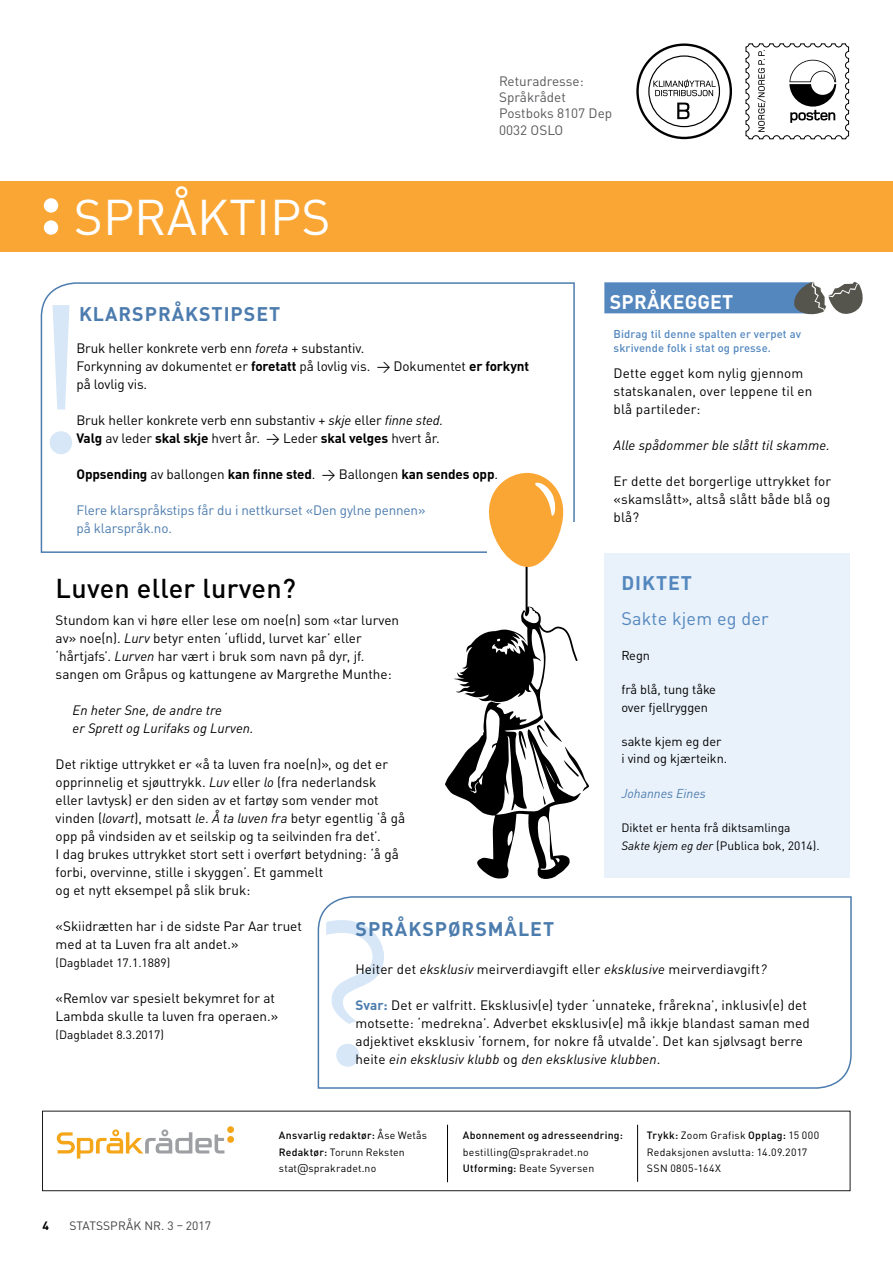
<style>
.page{position:relative;width:893px;height:1263px;background:#fff}
.page>*{position:absolute;margin:0;border:0;box-sizing:border-box;transform-origin:0 0}
.t1{font:225px "Freight Sans";color:#d7e7f7}
.t2{font:49.5px "DINOT";color:#fff}
.t3{font:500 27px "DINOT";letter-spacing:.01em;color:#000}
.t4{font:700 19.5px "DINOT";letter-spacing:.05em;color:#4c7cae}
.t5{font:700 19.5px "DINOT";letter-spacing:.01em;color:#fff}
.t6{font:700 19.5px "DINOT";letter-spacing:.05em;color:#5387be}
.t7{font:18px "DINOT";letter-spacing:.01em;color:#5387be}
.t8{font:13.5px/18px "DINOT";color:#000}
.t9{font:italic 13.5px/18px "DINOT";color:#000}
.t10{font:13.5px/18px "DINOT";letter-spacing:-.01em;color:#4c7cae}
.t11{font:700 13.5px "DINOT";letter-spacing:-.01em;color:#000}
.t12{font:13.5px/16.2px "DINOT";color:#58595b}
.t13{font:12.75px/17.2px "DINOT";letter-spacing:-.005em;color:#000}
.t14{font:italic 12.75px "DINOT";color:#4c7cae}
.t15{font:12px/17.2px "DINOT";color:#000}
.t16{font:12px "DINOT";letter-spacing:.005em;color:#414042}
.t17{font:700 12px "DINOT";color:#000}
.t18{font:500 11.25px/13.5px "DINOT";letter-spacing:.01em;color:#5387be}
.t19{font:10.5px/16.5px "DINOT";letter-spacing:.02em;color:#000}
.t20{font:500 10.5px/16.5px "DINOT";letter-spacing:.025em;color:#000}
.s1{font-style:italic}
.s2{font-weight:700}
.s3{font-weight:400}
.s4{font-weight:700;color:#4c7cae}
.s5{font-weight:500}
.s6{font-family:"Apex Sans"}
.s7{font-family:"Apex Sans";font-weight:400}
</style>
<div class="page">
<svg style="left:317px;top:896px;width:535px;height:193px"></svg>
<svg style="left:40px;top:282px;width:535px;height:271px"></svg>
<svg style="left:745px;top:43px;width:104px;height:97px"></svg>
<svg style="left:636px;top:43px;width:96px;height:96px"></svg>
<div style="left:0;top:181px;width:893px;height:71px;background:#faa634"></div>
<div style="left:44px;top:198px;width:14px;height:15px;background:#fff;border-radius:50%"></div>
<div style="left:44px;top:220px;width:14px;height:15px;background:#fff;border-radius:50%"></div>
<div style="left:604px;top:553px;width:246px;height:324px;background:#e9f1fa"></div>
<svg style="left:604px;top:281px;width:259px;height:34px;background:#6d90b5"></svg>
<hr style="left:447px;top:1125px;width:1px;height:57px;background:#000">
<hr style="left:637px;top:1125px;width:1px;height:57px;background:#000">
<div style="left:227px;top:1136px;width:7px;height:7px;background:#f4a518;border-radius:50%"></div>
<svg style="left:57px;top:1129px;width:167px;height:29px"></svg>
<div style="left:227px;top:1126px;width:7px;height:7px;background:#f4a518;border-radius:50%"></div>
<svg style="left:445px;top:473px;width:144px;height:406px"></svg>
<h2 class="t2" style="left:74px;top:187px;width:258px">SPRÅKTIPS</h2>
<p class="t12" style="left:499px;top:73px;width:115px">Returadresse:<br>Språkrådet<br>Postboks 8107 Dep<br>0032 OSLO</p>
<h3 class="t4" style="left:79px;top:301px;width:203px">KLARSPRÅKSTIPSET</h3>
<p class="t8" style="left:76px;top:339px;width:454px">Bruk heller konkrete verb enn <span class="s1">foreta</span> + substantiv.<br>Forkynning av dokumentet er <span class="s2">foretatt</span> på lovlig vis. → Dokumentet <span class="s2">er forkynt </span>på lovlig vis.</p>
<p class="t8" style="left:76px;top:411px;width:368px">Bruk heller konkrete verb enn substantiv + <span class="s1">skje</span> eller <span class="s1">finne sted.<br></span><span class="s2">Valg</span> av leder <span class="s2">skal skje</span> hvert år. → Leder <span class="s2">skal velges</span> hvert år.</p>
<p class="t11" style="left:76px;top:465px;width:423px">Oppsending <span class="s3">av ballongen</span> kan finne sted<span class="s3">. → Ballongen</span> kan sendes opp<span class="s3">.</span></p>
<p class="t10" style="left:76px;top:501px;width:351px">Flere klarspråkstips får du i nettkurset «Den gylne pennen» på klarspråk.no.</p>
<h1 class="t1" style="left:32px;top:256px;width:60px">!</h1>
<h3 class="t5" style="left:610px;top:289px;width:125px">SPRÅKEGGET</h3>
<p class="t18" style="left:614px;top:327px;width:189px">Bidrag til denne spalten er verpet av skrivende folk i stat og presse.</p>
<p class="t8" style="left:614px;top:364px;width:200px">Dette egget kom nylig gjennom statskanalen, over leppene til en blå partileder:</p>
<p class="t9" style="left:614px;top:436px;width:218px">Alle spådommer ble slått til skamme.</p>
<p class="t8" style="left:614px;top:472px;width:219px;text-align:justify">Er dette det borgerlige uttrykket for «skamslått», altså slått både blå og blå?</p>
<h3 class="t6" style="left:621px;top:570px;width:72px">DIKTET</h3>
<h3 class="t7" style="left:621px;top:608px;width:149px">Sakte kjem eg der</h3>
<p class="t13" style="left:621px;top:646px;width:30px">Regn</p>
<p class="t13" style="left:621px;top:681px;width:96px">frå blå, tung tåke over fjellryggen</p>
<p class="t13" style="left:621px;top:733px;width:107px">sakte kjem eg der i vind og kjærteikn.</p>
<p class="t14" style="left:621px;top:785px;width:86px">Johannes Eines</p>
<p class="t15" style="left:621px;top:819px;width:200px">Diktet er henta frå diktsamlinga<br><span class="s1">Sakte kjem eg der</span> (Publica bok, 2014).</p>
<h3 class="t3" style="left:56px;top:571px;width:242px">Luven eller lurven?</h3>
<p class="t8" style="left:56px;top:610px;width:345px">Stundom kan vi høre eller lese om noe(n) som «tar lurven av» noe(n). <span class="s1">Lurv</span> betyr enten ‘uflidd, lurvet kar’ eller ‘hårtjafs’. <span class="s1">Lurven</span> har vært i bruk som navn på dyr, jf. sangen om Gråpus og kattungene av Margrethe Munthe:</p>
<p class="t9" style="left:73px;top:700px;width:182px">En heter Sne, de andre tre<br>er Sprett og Lurifaks og Lurven.</p>
<p class="t8" style="left:56px;top:754px;width:351px">Det riktige uttrykket er «å ta luven fra noe(n)», og det er opprinnelig et sjøuttrykk. <span class="s1">Luv</span> eller <span class="s1">lo</span> (fra nederlandsk eller lavtysk) er den siden av et fartøy som vender mot vinden (<span class="s1">lovart</span>), motsatt <span class="s1">le</span>. <span class="s1">Å ta luven fra</span> betyr egentlig ‘å gå opp på vindsiden av et seilskip og ta seilvinden fra det’.<br>I dag brukes uttrykket stort sett i overført betydning: ‘å gå forbi, overvinne, stille i skyggen’. Et gammelt<br>og et nytt eksempel på slik bruk:</p>
<p class="t8" style="left:56px;top:916px;width:248px">«Skiidrætten har i de sidste Par Aar truet med at ta Luven fra alt andet.»</p>
<p class="t15" style="left:56px;top:953px;width:116px">(Dagbladet 17.1.1889)</p>
<p class="t8" style="left:56px;top:988px;width:224px">«Remlov var spesielt bekymret for at<br>Lambda skulle ta luven fra operaen.»</p>
<p class="t15" style="left:56px;top:1025px;width:110px">(Dagbladet 8.3.2017)</p>
<h3 class="t4" style="left:356px;top:916px;width:200px">SPRÅKSPØRSMÅLET</h3>
<p class="t8" style="left:355px;top:960px;width:412px">Heiter det <span class="s1">eksklusiv</span> meirverdiavgift eller <span class="s1">eksklusive</span> meirverdiavgift<span class="s1">?</span></p>
<p class="t8" style="left:355px;top:996px;width:456px"><span class="s4">Svar:</span> Det er valfritt. Eksklusiv(e) tyder ‘unnateke, frårekna’, inklusiv(e) det motsette: ‘medrekna’. Adverbet eksklusiv(e) må ikkje blandast saman med adjektivet eksklusiv ‘fornem, for nokre få utvalde’. Det kan sjølvsagt berre heite <span class="s1">ein eksklusiv klubb</span> og <span class="s1">den eksklusive klubben</span>.</p>
<h1 class="t1" style="left:314px;top:869px;width:80px">?</h1>
<p class="t17" style="left:43px;top:1217px;width:8px">4</p>
<p class="t16" style="left:70px;top:1218px;width:143px">STATSSPRÅK NR. 3 – 2017</p>
<p class="t19" style="left:279px;top:1127px;width:150px"><span class="s5">Ansvarlig redaktør:</span> Åse Wetås<br><span class="s5">Redaktør:</span> Torunn Reksten stat<span class="s6">@</span>sprakradet.no</p>
<p class="t20" style="left:463px;top:1127px;width:162px">Abonnement og adresseendring: <span class="s3">bestilling</span><span class="s7">@</span><span class="s3">sprakradet.no<br></span>Utforming: <span class="s3">Beate Syversen</span></p>
<p class="t19" style="left:647px;top:1127px;width:174px"><span class="s5">Trykk:</span> Zoom Grafisk <span class="s5">Opplag:</span> 15 000<br>Redaksjonen avslutta: 14.09.2017<br>SSN 0805-164X</p>
</div>
